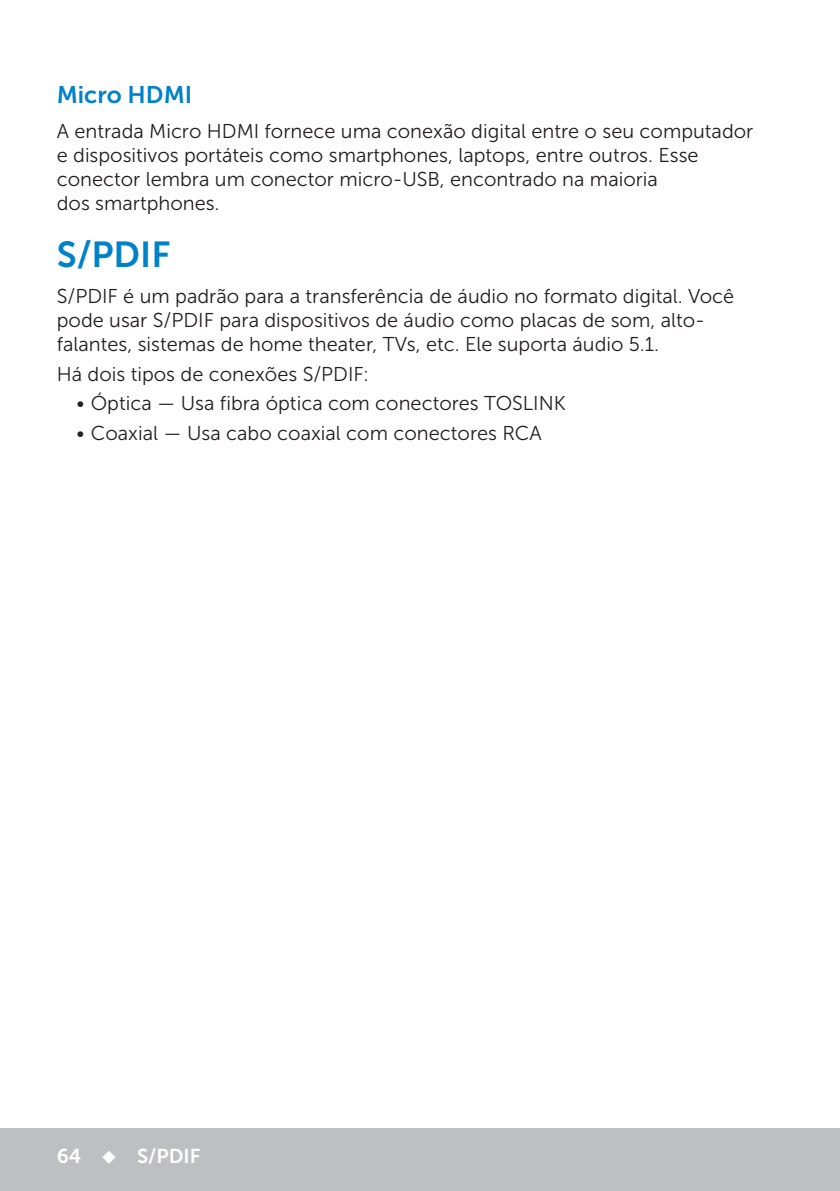
<style>
.page{position:relative;width:840px;height:1191px;background:#fff}
.page>*{position:absolute;margin:0;border:0;box-sizing:border-box;transform-origin:0 0}
.Head1{font:36px "Museo Sans For Dell 700";color:#0082c8}
.Head2{font:24px "Museo Sans For Dell 700";color:#0082c8}
.Paragraph{font:20px/24px "Museo Sans For Dell 300";color:#231f20}
.t1{font:20px "Museo Sans For Dell 700";color:#fff}
</style>
<div class="page">
<div style="left:0;top:1128px;width:839px;height:63px;background:#bebfc2"></div>
<p class="Head2" style="left:57px;top:81px;width:137px">Micro HDMI</p>
<p class="Paragraph" style="left:57px;top:120px;width:697px">A entrada Micro HDMI fornece uma conexão digital entre o seu computador e dispositivos portáteis como smartphones, laptops, entre outros. Esse conector lembra um conector micro-USB, encontrado na maioria<br>dos smartphones.</p>
<p class="Head1" style="left:57px;top:235px;width:115px">S/PDIF</p>
<p class="Paragraph" style="left:57px;top:284px;width:678px">S/PDIF é um padrão para a transferência de áudio no formato digital. Você pode usar S/PDIF para dispositivos de áudio como placas de som, alto&shy;falantes, sistemas de home theater, TVs, etc. Ele suporta áudio 5.1.</p>
<p class="Paragraph" style="left:57px;top:362px;width:313px">Há dois tipos de conexões S/PDIF:</p>
<p class="Paragraph" style="left:77px;top:391px;width:490px">• Óptica — Usa fibra óptica com conectores TOSLINK</p>
<p class="Paragraph" style="left:77px;top:421px;width:466px">• Coaxial — Usa cabo coaxial com conectores RCA</p>
<p class="t1" style="left:57px;top:1144px;width:145px">64 ◆ S/PDIF</p>
</div>
